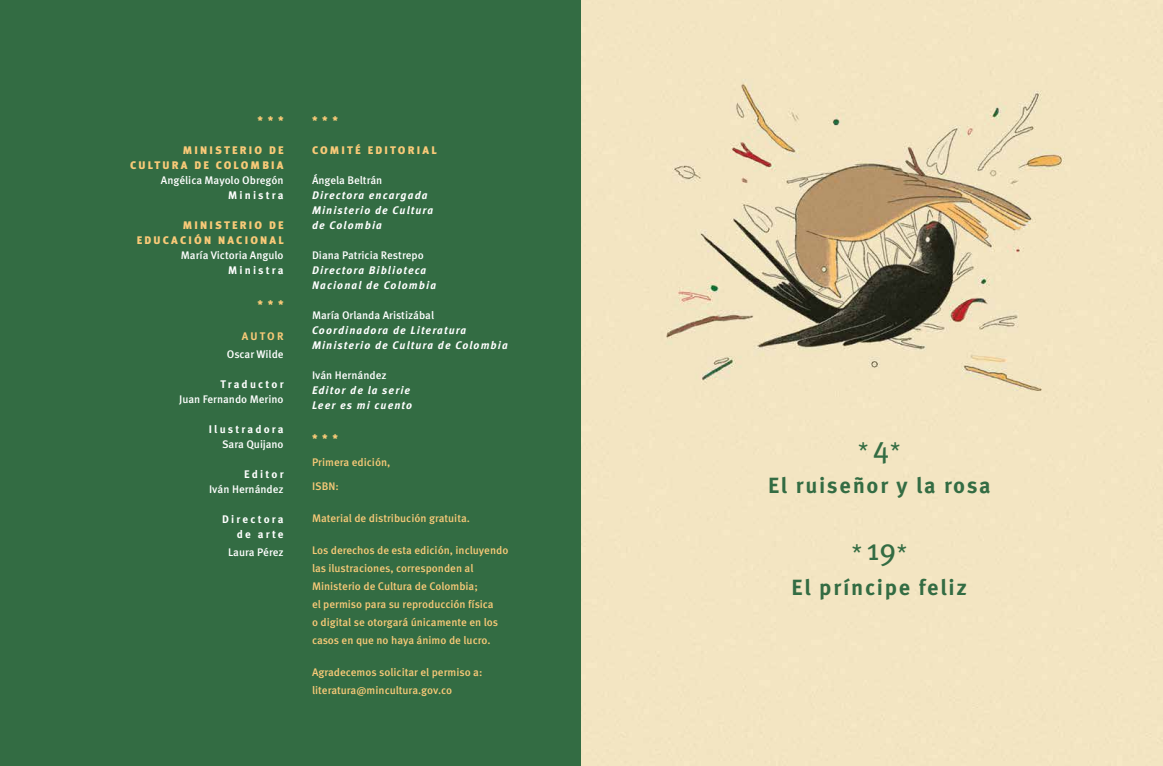
<style>
.page{position:relative;width:1163px;height:766px;background:#fff}
.page>*{position:absolute;margin:0;border:0;box-sizing:border-box;transform-origin:0 0}
.t1{font:22.3px "Meta Pro";color:#336c43}
.t2{font:700 22px "Meta Pro";letter-spacing:.08em;color:#336c43}
.t3{font:500 11px/18px "Meta Pro";color:#f9ca78}
.t4{font:500 11px "Meta Pro";color:#fff}
.t5{font:italic 700 11px/15px "Meta Pro";letter-spacing:.1em;color:#fff}
.t6{font:900 11px/15px "Meta Pro";letter-spacing:.2em;color:#f9ca78;text-align:right}
.t7{font:700 11px/15px "Meta Pro";letter-spacing:.2em;color:#fff;text-align:right}
.t8{font:700 11px "Meta Pro";letter-spacing:.195em;color:#f9ca78}
.s1{font-size:30.3px}
</style>
<div class="page">
<div style="left:0;top:0;width:581px;height:765px;background:#336c43"></div>
<img style="left:581px;top:0;width:581px;height:765px">
<p class="t6" style="left:257px;top:113px;width:28px">* * *</p>
<p class="t6" style="left:130px;top:143px;width:155px">MINISTERIO DE<br>CULTURA DE COLOMBIA</p>
<p class="t4" style="left:161px;top:173px;width:124px">Angélica Mayolo Obregón</p>
<p class="t7" style="left:228px;top:188px;width:57px">Ministra</p>
<p class="t6" style="left:137px;top:218px;width:149px">MINISTERIO DE<br>EDUCACIÓN NACIONAL</p>
<p class="t4" style="left:181px;top:248px;width:104px">María Victoria Angulo</p>
<p class="t7" style="left:228px;top:263px;width:57px">Ministra</p>
<p class="t6" style="left:257px;top:297px;width:28px">* * *</p>
<p class="t8" style="left:242px;top:329px;width:43px">AUTOR</p>
<p class="t4" style="left:227px;top:347px;width:58px">Oscar Wilde</p>
<p class="t7" style="left:220px;top:377px;width:65px">Traductor</p>
<p class="t4" style="left:179px;top:392px;width:106px">Juan Fernando Merino</p>
<p class="t7" style="left:209px;top:422px;width:76px">Ilustradora</p>
<p class="t4" style="left:222px;top:437px;width:63px">Sara Quijano</p>
<p class="t7" style="left:244px;top:467px;width:41px">Editor</p>
<p class="t4" style="left:209px;top:482px;width:76px">Iván Hernández</p>
<p class="t7" style="left:222px;top:512px;width:63px">Directora de arte</p>
<p class="t4" style="left:228px;top:545px;width:57px">Laura Pérez</p>
<p class="t6" style="left:312px;top:113px;width:28px">* * *</p>
<p class="t6" style="left:312px;top:143px;width:126px">COMITÉ EDITORIAL</p>
<p class="t4" style="left:312px;top:173px;width:72px">Ángela Beltrán</p>
<p class="t5" style="left:312px;top:188px;width:123px">Directora encargada<br>Ministerio de Cultura de Colombia</p>
<p class="t4" style="left:312px;top:248px;width:113px">Diana Patricia Restrepo</p>
<p class="t5" style="left:312px;top:263px;width:126px">Directora Biblioteca<br>Nacional de Colombia</p>
<p class="t4" style="left:312px;top:308px;width:124px">María Orlanda Aristizábal</p>
<p class="t5" style="left:312px;top:323px;width:197px">Coordinadora de Literatura<br>Ministerio de Cultura de Colombia</p>
<p class="t4" style="left:312px;top:368px;width:76px">Iván Hernández</p>
<p class="t5" style="left:312px;top:383px;width:102px">Editor de la serie<br>Leer es mi cuento</p>
<p class="t6" style="left:312px;top:431px;width:28px">* * *</p>
<p class="t3" style="left:312px;top:450px;width:80px;line-height:23.7px">Primera edición,<br>ISBN:</p>
<p class="t3" style="left:312px;top:509px;width:159px">Material de distribución gratuita.</p>
<p class="t3" style="left:312px;top:541px;width:198px">Los derechos de esta edición, incluyendo las ilustraciones, corresponden al Ministerio de Cultura de Colombia;<br>el permiso para su reproducción física<br>o digital se otorgará únicamente en los casos en que no haya ánimo de lucro.</p>
<p class="t3" style="left:312px;top:663px;width:172px">Agradecemos solicitar el permiso a: literatura@mincultura.gov.co</p>
<h1 class="t1" style="left:858px;top:436px;width:44px">*<span class="s1">4</span>*</h1>
<h2 class="t2" style="left:768px;top:471px;width:224px">El ruiseñor y la rosa</h2>
<h1 class="t1" style="left:851px;top:538px;width:57px">* <span class="s1">19</span>*</h1>
<h2 class="t2" style="left:791px;top:573px;width:177px">El príncipe feliz</h2>
</div>
